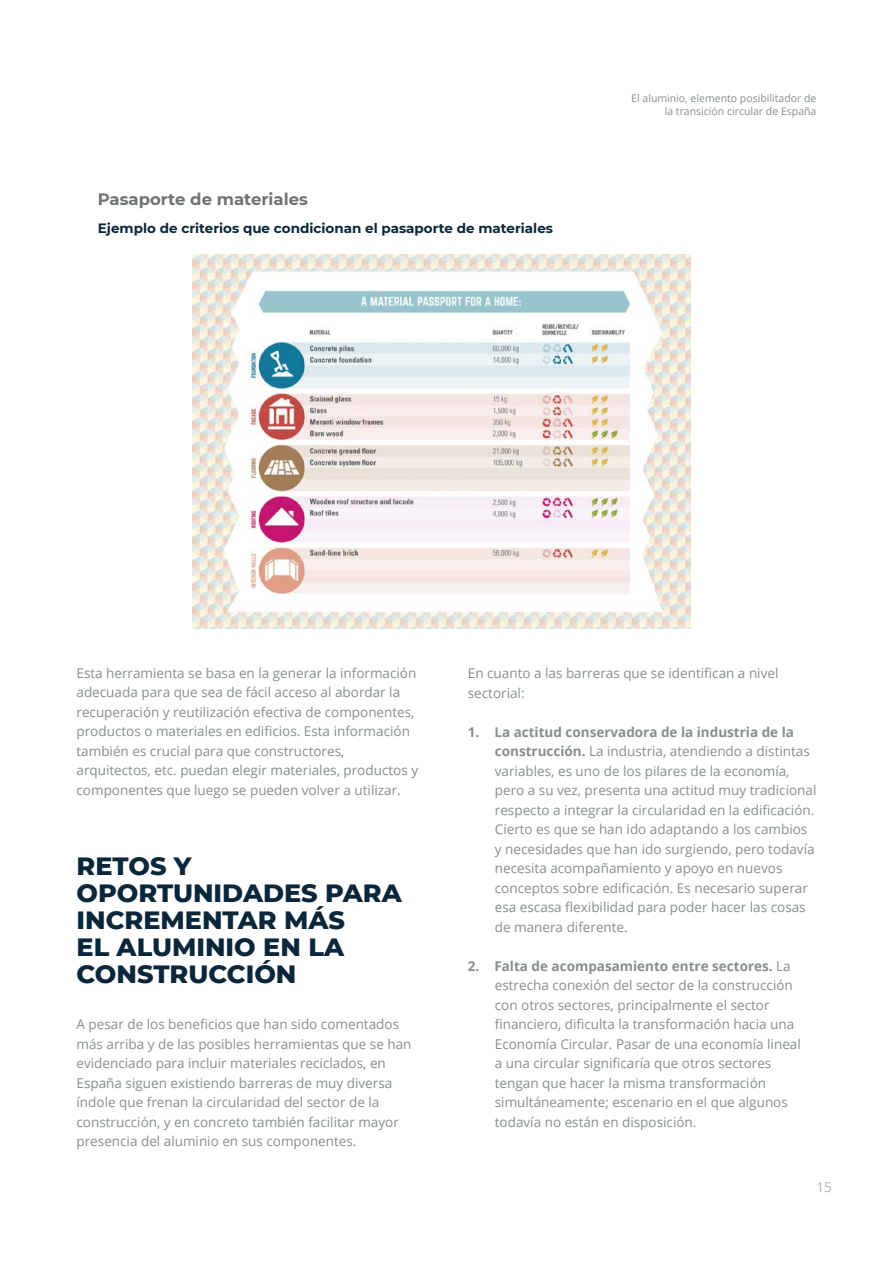
<style>
.page{position:relative;width:893px;height:1263px;background:#fff}
.page>*{position:absolute;margin:0;border:0;box-sizing:border-box;transform-origin:0 0}
.t1{font:800 25.5px/27px "Montserrat";color:#0a263b}
.t2{font:700 16.5px "Montserrat";color:#6e7375}
.t3{font:13.5px/19.5px "Open Sans";color:#878e90}
.t4{font:700 13.5px "Montserrat";color:#0a263b}
.t5{font:13.5px "Open Sans";color:#acb4b6}
.t6{font:10.5px/13.5px "Open Sans";color:#878e90;text-align:right}
.s1{font-weight:700}
</style>
<div class="page">
<img style="left:192px;top:254px;width:498px;height:374px">
<p class="t2" style="left:98px;top:187px;width:212px">Pasaporte de materiales</p>
<p class="t4" style="left:98px;top:219px;width:457px">Ejemplo de criterios que condicionan el pasaporte de materiales</p>
<p class="t6" style="left:631px;top:91px;width:187px">El aluminio, elemento posibilitador de la transición circular de España</p>
<p class="t3" style="left:77px;top:663px;width:343px">Esta herramienta se basa en la generar la información adecuada para que sea de fácil acceso al abordar la recuperación y reutilización efectiva de componentes, productos o materiales en edificios. Esta información también es crucial para que constructores, arquitectos, etc. puedan elegir materiales, productos y componentes que luego se pueden volver a utilizar.</p>
<h1 class="t1" style="left:77px;top:851px;width:327px">RETOS Y<br>OPORTUNIDADES PARA<br>INCREMENTAR MÁS<br>EL ALUMINIO EN LA<br>CONSTRUCCIÓN</h1>
<p class="t3" style="left:77px;top:1014px;width:336px">A pesar de los beneficios que han sido comentados más arriba y de las posibles herramientas que se han evidenciado para incluir materiales reciclados, en España siguen existiendo barreras de muy diversa índole que frenan la circularidad del sector de la construcción, y en concreto también facilitar mayor presencia del aluminio en sus componentes.</p>
<p class="t3" style="left:468px;top:663px;width:312px">En cuanto a las barreras que se identifican a nivel sectorial:</p>
<p class="t3" style="left:495px;top:722px;width:323px;text-indent:-27px"><span class="s1">1. La actitud conservadora de la industria de la construcción.</span> La industria, atendiendo a distintas variables, es uno de los pilares de la economía, pero a su vez, presenta una actitud muy tradicional respecto a integrar la circularidad en la edificación.<br>Cierto es que se han ido adaptando a los cambios y necesidades que han ido surgiendo, pero todavía necesita acompañamiento y apoyo en nuevos conceptos sobre edificación. Es necesario superar esa escasa flexibilidad para poder hacer las cosas de manera diferente.</p>
<p class="t3" style="left:495px;top:955px;width:307px;text-indent:-27px"><span class="s1">2. Falta de acompasamiento entre sectores.</span> La estrecha conexión del sector de la construcción con otros sectores, principalmente el sector financiero, dificulta la transformación hacia una Economía Circular. Pasar de una economía lineal a una circular significaría que otros sectores tengan que hacer la misma transformación simultáneamente; escenario en el que algunos todavía no están en disposición.</p>
<p class="t5" style="left:816px;top:1178px;width:17px">15</p>
</div>
